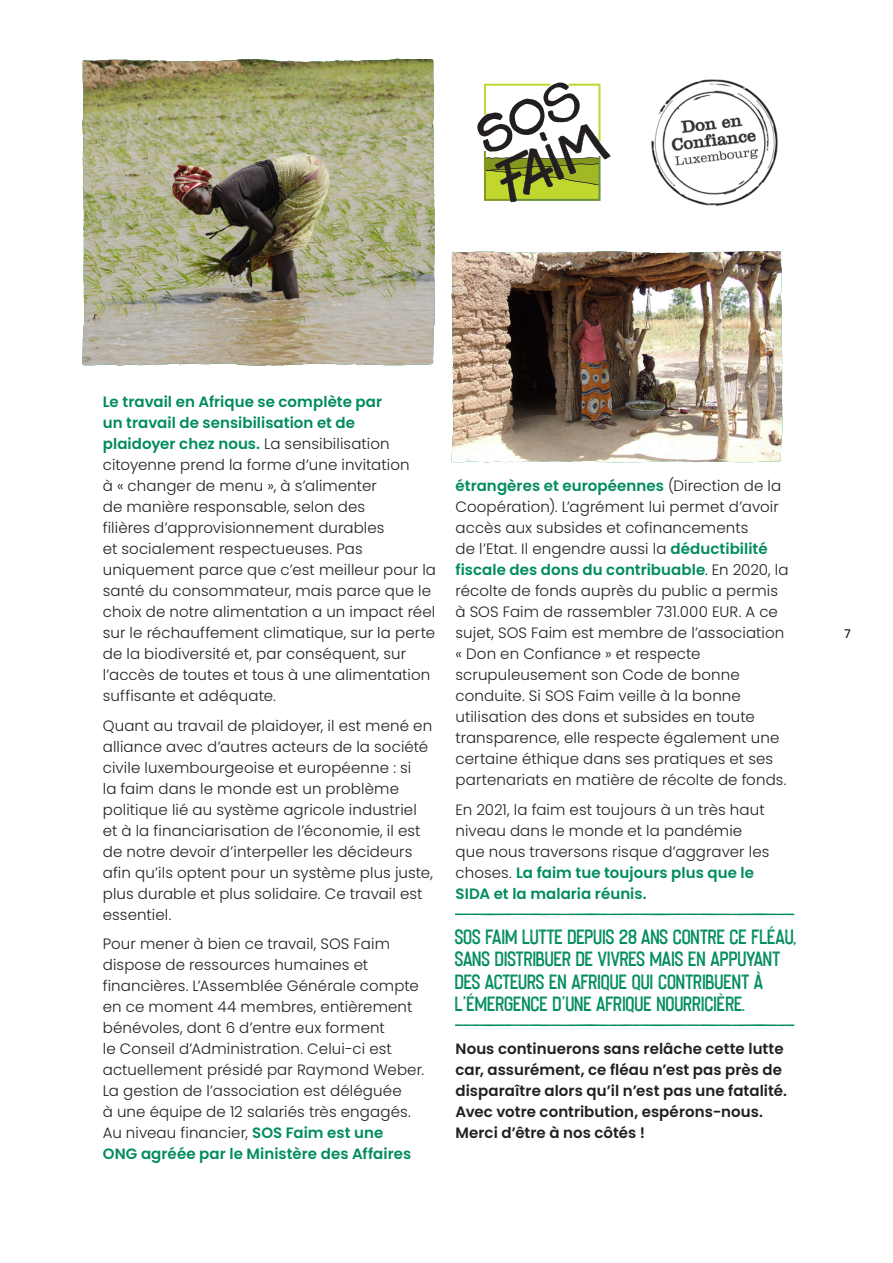
<style>
.page{position:relative;width:893px;height:1263px;background:#fff}
.page>*{position:absolute;margin:0;border:0;box-sizing:border-box;transform-origin:0 0}
.t1{font:21px/22.5px "Imperfecta Rough";letter-spacing:-.015em;color:#018c5e}
.t2{font:300 15px/21px "Poppins";letter-spacing:.01em;color:#231f20}
.t3{font:600 15px/21px "Poppins";letter-spacing:.005em;color:#231f20}
.t4{font:500 12px "Poppins";color:#231f20}
.s1{font-weight:600;color:#018c5e}
</style>
<div class="page">
<img style="left:82px;top:59px;width:353px;height:307px">
<img style="left:219px;top:59px;width:176px;height:3px">
<img style="left:451px;top:251px;width:331px;height:212px">
<img style="left:579px;top:251px;width:166px;height:2px">
<svg style="left:455px;top:913px;width:339px;height:2px"></svg>
<svg style="left:455px;top:1024px;width:339px;height:2px"></svg>
<img style="left:651px;top:79px;width:127px;height:127px">
<svg style="left:477px;top:83px;width:134px;height:119px"></svg>
<p class="t2" style="left:103px;top:391px;width:335px"><span class="s1">Le travail en Afrique se complète par<br>un travail de sensibilisation et de<br>plaidoyer chez nous.</span> La sensibilisation citoyenne prend la forme d’une invitation<br>à « changer de menu », à s’alimenter<br>de manière responsable, selon des<br>filières d’approvisionnement durables<br>et socialement respectueuses. Pas uniquement parce que c’est meilleur pour la santé du consommateur, mais parce que le choix de notre alimentation a un impact réel sur le réchauffement climatique, sur la perte de la biodiversité et, par conséquent, sur l’accès de toutes et tous à une alimentation suffisante et adéquate.</p>
<p class="t2" style="left:103px;top:715px;width:332px">Quant au travail de plaidoyer, il est mené en alliance avec d’autres acteurs de la société civile luxembourgeoise et européenne : si<br>la faim dans le monde est un problème politique lié au système agricole industriel et à la financiarisation de l’économie, il est de notre devoir d’interpeller les décideurs afin qu’ils optent pour un système plus juste, plus durable et plus solidaire. Ce travail est essentiel.</p>
<p class="t2" style="left:103px;top:933px;width:323px">Pour mener à bien ce travail, SOS Faim dispose de ressources humaines et financières. L’Assemblée Générale compte en ce moment 44 membres, entièrement bénévoles, dont 6 d’entre eux forment<br>le Conseil d’Administration. Celui-ci est actuellement présidé par Raymond Weber.<br>La gestion de l’association est déléguée<br>à une équipe de 12 salariés très engagés.<br>Au niveau financier, <span class="s1">SOS Faim est une<br>ONG agréée par le Ministère des Affaires</span></p>
<p class="t2" style="left:455px;top:475px;width:335px"><span class="s1">étrangères et européennes</span> (Direction de la Coopération). L’agrément lui permet d’avoir accès aux subsides et cofinancements<br>de l’Etat. Il engendre aussi la <span class="s1">déductibilité fiscale des dons du contribuable</span>. En 2020, la récolte de fonds auprès du public a permis à SOS Faim de rassembler 731.000 EUR. A ce sujet, SOS Faim est membre de l’association « Don en Confiance » et respecte scrupuleusement son Code de bonne conduite. Si SOS Faim veille à la bonne utilisation des dons et subsides en toute transparence, elle respecte également une certaine éthique dans ses pratiques et ses partenariats en matière de récolte de fonds.</p>
<p class="t2" style="left:455px;top:799px;width:315px">En 2021, la faim est toujours à un très haut niveau dans le monde et la pandémie que nous traversons risque d’aggraver les choses. <span class="s1">La faim tue toujours plus que le SIDA et la malaria réunis.</span></p>
<p class="t1" style="left:455px;top:925px;width:343px">SOS FAIM LUTTE DEPUIS 28 ANS CONTRE CE FLÉAU, SANS DISTRIBUER DE VIVRES MAIS EN APPUYANT DES ACTEURS EN AFRIQUE QUI CONTRIBUENT À L’ÉMERGENCE D’UNE AFRIQUE NOURRICIÈRE.</p>
<p class="t3" style="left:455px;top:1038px;width:333px">Nous continuerons sans relâche cette lutte car, assurément, ce fléau n’est pas près de disparaître alors qu’il n’est pas une fatalité.<br>Avec votre contribution, espérons-nous.<br>Merci d’être à nos côtés !</p>
<p class="t4" style="left:844px;top:627px;width:8px">7</p>
</div>
